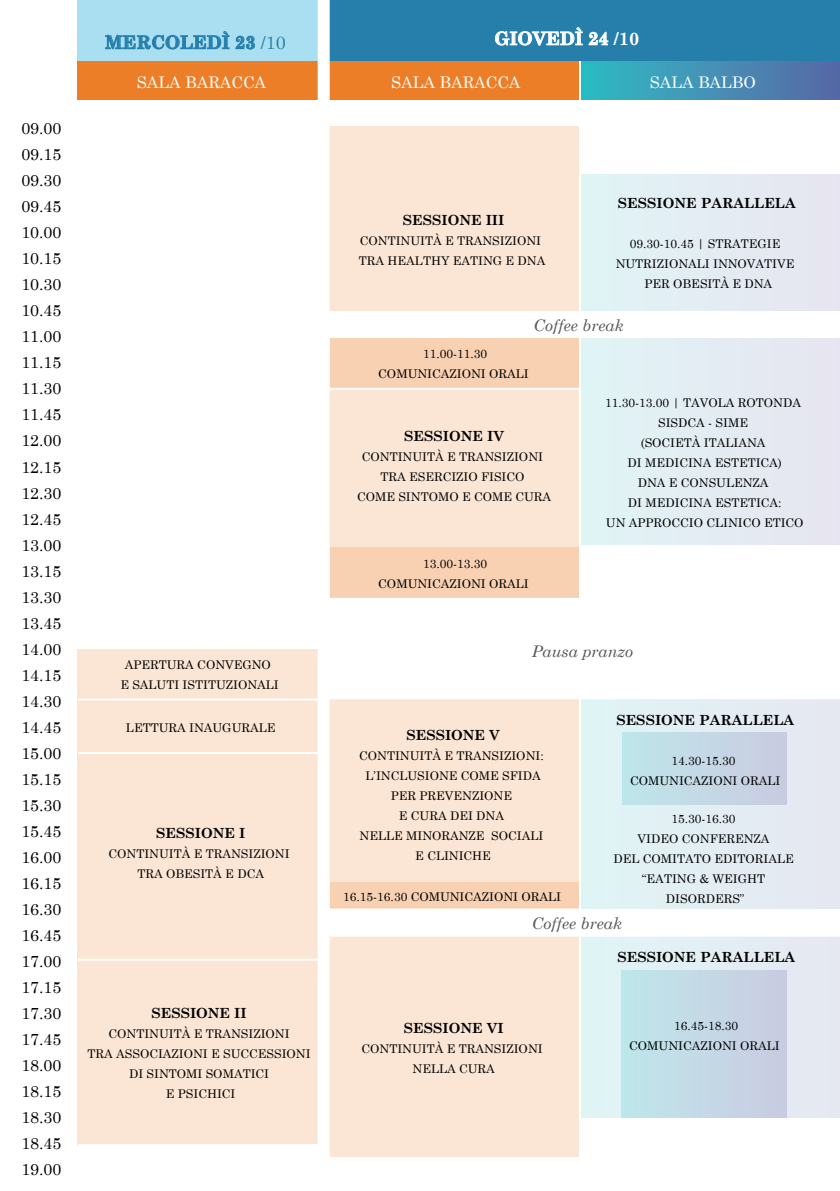
<style>
.page{position:relative;width:840px;height:1191px;background:#fff}
.page>*{position:absolute;margin:0;border:0;box-sizing:border-box;transform-origin:0 0}
.t1{font:700 18px "Century Schoolbook";color:#267fab}
.t2{font:700 18px "Century Schoolbook";color:#fff}
.t3{font:16px/26px "Century Schoolbook";color:#000;text-align:justify}
.t4{font:italic 16px "Century Schoolbook";color:#555859}
.t5{font:16px "Century Schoolbook";color:#fff}
.t6{font:700 14px "Century Schoolbook";color:#000}
.t7{font:12px/20px "Century Schoolbook";color:#000;text-align:center}
.s1{font-weight:400}
</style>
<div class="page">
<div style="left:579px;top:174px;width:260px;height:370px;background:#e4ecf3"></div>
<div style="left:323px;top:126px;width:257px;height:472px;background:#fbe5d4"></div>
<div style="left:323px;top:699px;width:257px;height:209px;background:#fbe5d4"></div>
<div style="left:330px;top:338px;width:248px;height:51px;background:#f8d0b2"></div>
<div style="left:330px;top:547px;width:248px;height:51px;background:#f8d0b2"></div>
<div style="left:330px;top:882px;width:248px;height:26px;background:#f8d0b2"></div>
<svg style="left:581px;top:936px;width:258px;height:181px;background:#d2e3ec"></svg>
<svg style="left:581px;top:699px;width:258px;height:210px;background:#dbe9f0"></svg>
<div style="left:323px;top:935px;width:257px;height:222px;background:#fbe5d4"></div>
<div style="left:77px;top:649px;width:247px;height:496px;background:#fbe5d4"></div>
<div style="left:322px;top:61px;width:257px;height:38px;background:#ed7e28"></div>
<div style="left:580px;top:61px;width:259px;height:38px;background:linear-gradient(to right,#2dbcc4,#5967a6)"></div>
<div style="left:77px;top:0;width:246px;height:61px;background:#aadff1"></div>
<svg style="left:105px;top:31px;width:124px;height:18px"></svg>
<svg style="left:235px;top:36px;width:20px;height:13px"></svg>
<div style="left:77px;top:61px;width:246px;height:38px;background:#ed7e28"></div>
<hr style="left:78px;top:698px;width:245px;height:2px;background:#fff">
<hr style="left:78px;top:752px;width:245px;height:2px;background:#fff">
<hr style="left:78px;top:958px;width:245px;height:2px;background:#fff">
<hr style="left:78px;top:1144px;width:245px;height:2px;background:#fff">
<hr style="left:323px;top:388px;width:256px;height:2px;background:#fff">
<hr style="left:323px;top:934px;width:516px;height:2px;background:#fff">
<hr style="left:578px;top:0;width:2px;height:1191px;background:#fff">
<div style="left:324px;top:0;width:515px;height:61px;background:#267fab"></div>
<svg style="left:495px;top:27px;width:87px;height:19px"></svg>
<svg style="left:588px;top:32px;width:20px;height:13px"></svg>
<div style="left:317px;top:0;width:12px;height:1191px;background:#fff"></div>
<div style="left:289px;top:311px;width:550px;height:26px;background:#fff"></div>
<p class="t3" style="left:21px;top:114px;width:42px">09.00<br>09.15<br>09.30<br>09.45<br>10.00<br>10.15<br>10.30<br>10.45<br>11.00<br>11.15<br>11.30<br>11.45<br>12.00<br>12.15<br>12.30<br>12.45<br>13.00<br>13.15<br>13.30<br>13.45<br>14.00<br>14.15<br>14.30<br>14.45<br>15.00<br>15.15<br>15.30<br>15.45<br>16.00<br>16.15<br>16.30<br>16.45<br>17.00<br>17.15<br>17.30<br>17.45<br>18.00<br>18.15<br>18.30<br>18.45<br>19.00</p>
<h1 class="t1" style="left:105px;top:28px;width:182px">MERCOLEDÌ 23 <span class="s1">/10</span></h1>
<h2 class="t5" style="left:137px;top:69px;width:131px">SALA BARACCA</h2>
<p class="t7" style="left:120px;top:653px;width:160px">APERTURA CONVEGNO<br>E SALUTI ISTITUZIONALI</p>
<p class="t7" style="left:126px;top:716px;width:151px">LETTURA INAUGURALE</p>
<p class="t6" style="left:156px;top:822px;width:91px">SESSIONE I</p>
<p class="t7" style="left:108px;top:843px;width:182px">CONTINUITÀ E TRANSIZIONI<br>TRA OBESITÀ E DCA</p>
<p class="t6" style="left:151px;top:1002px;width:97px">SESSIONE II</p>
<p class="t7" style="left:87px;top:1023px;width:224px">CONTINUITÀ E TRANSIZIONI<br>TRA ASSOCIAZIONI E SUCCESSIONI<br>DI SINTOMI SOMATICI<br>E PSICHICI</p>
<h1 class="t2" style="left:494px;top:24px;width:146px">GIOVEDÌ 24 /10</h1>
<h2 class="t5" style="left:391px;top:69px;width:131px">SALA BARACCA</h2>
<h2 class="t5" style="left:649px;top:69px;width:108px">SALA BALBO</h2>
<p class="t6" style="left:402px;top:209px;width:103px">SESSIONE III</p>
<p class="t7" style="left:359px;top:230px;width:188px;text-align:left">CONTINUITÀ E TRANSIZIONI<br>TRA HEALTHY EATING E DNA</p>
<p class="t6" style="left:617px;top:192px;width:179px">SESSIONE PARALLELA</p>
<p class="t7" style="left:615px;top:233px;width:180px">09.30-10.45 | STRATEGIE<br>NUTRIZIONALI INNOVATIVE<br>PER OBESITÀ E DNA</p>
<h2 class="t4" style="left:533px;top:313px;width:92px">Coffee break</h2>
<p class="t7" style="left:378px;top:343px;width:152px">11.00-11.30<br>COMUNICAZIONI ORALI</p>
<p class="t6" style="left:404px;top:425px;width:101px">SESSIONE IV</p>
<p class="t7" style="left:357px;top:445px;width:195px">CONTINUITÀ E TRANSIZIONI<br>TRA ESERCIZIO FISICO<br>COME SINTOMO E COME CURA</p>
<p class="t7" style="left:378px;top:552px;width:152px">13.00-13.30<br>COMUNICAZIONI ORALI</p>
<p class="t7" style="left:604px;top:392px;width:200px">11.30-13.00 | TAVOLA ROTONDA<br>SISDCA - SIME<br>(SOCIETÀ ITALIANA<br>DI MEDICINA ESTETICA)<br>DNA E CONSULENZA<br>DI MEDICINA ESTETICA:<br>UN APPROCCIO CLINICO ETICO</p>
<h2 class="t4" style="left:531px;top:639px;width:103px">Pausa pranzo</h2>
<p class="t6" style="left:406px;top:724px;width:95px">SESSIONE V</p>
<p class="t7" style="left:359px;top:745px;width:186px">CONTINUITÀ E TRANSIZIONI:<br>L’INCLUSIONE COME SFIDA<br>PER PREVENZIONE<br>E CURA DEI DNA<br>NELLE MINORANZE SOCIALI<br>E CLINICHE</p>
<p class="t7" style="left:343px;top:885px;width:219px">16.15-16.30 COMUNICAZIONI ORALI</p>
<p class="t6" style="left:616px;top:708px;width:179px">SESSIONE PARALLELA</p>
<p class="t7" style="left:629px;top:749px;width:152px">14.30-15.30<br>COMUNICAZIONI ORALI</p>
<p class="t7" style="left:613px;top:807px;width:181px">15.30-16.30<br>VIDEO CONFERENZA<br>DEL COMITATO EDITORIALE “EATING &amp; WEIGHT<br>DISORDERS”</p>
<h2 class="t4" style="left:531px;top:911px;width:92px">Coffee break</h2>
<p class="t6" style="left:403px;top:1017px;width:101px">SESSIONE VI</p>
<p class="t7" style="left:361px;top:1037px;width:182px">CONTINUITÀ E TRANSIZIONI<br>NELLA CURA</p>
<p class="t6" style="left:617px;top:946px;width:179px">SESSIONE PARALLELA</p>
<p class="t7" style="left:629px;top:1014px;width:152px">16.45-18.30<br>COMUNICAZIONI ORALI</p>
</div>
